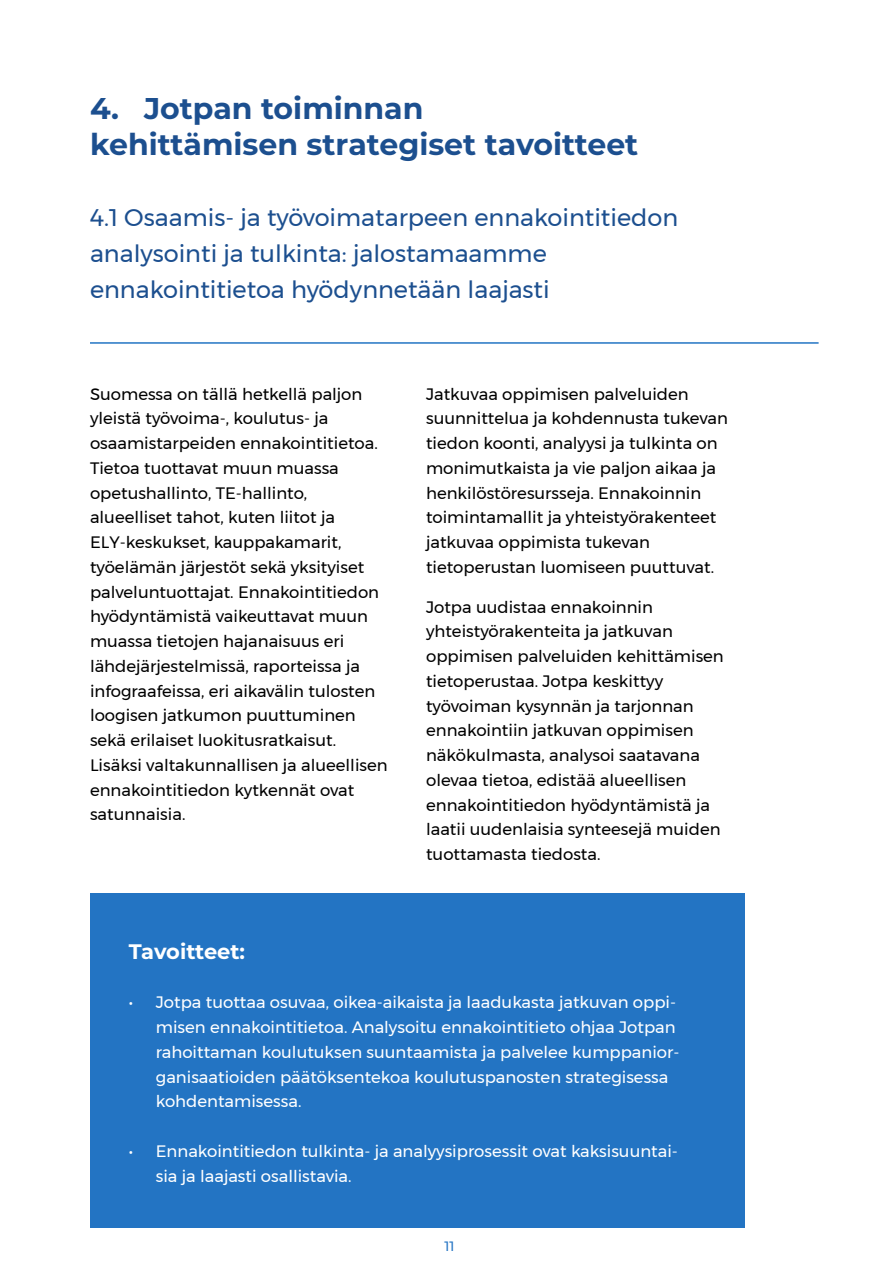
<style>
.page{position:relative;width:893px;height:1263px;background:#fff}
.page>*{position:absolute;margin:0;border:0;box-sizing:border-box;transform-origin:0 0}
.Otsikko_sisäsivut{font:700 30px "Montserrat";color:#1c4f8f}
.Otsikko_sisäsivut-2{font:24px/36px "Montserrat";color:#1c4f8f}
.t1{font:700 21px "Montserrat";letter-spacing:-.01em;color:#fff}
.Leipis{font:16.5px/24.8px "Montserrat";color:#000}
.t2{font:16.5px/24.8px "Montserrat";color:#fff}
.t3{font:13.5px "Montserrat";color:#2374c3}
</style>
<div class="page">
<hr style="left:90px;top:342px;width:729px;height:2px;background:#2374c3">
<div style="left:90px;top:893px;width:654px;height:334px;background:#2374c3"></div>
<p class="Otsikko_sisäsivut" style="left:90px;top:87px;width:335px">4. Jotpan toiminnan</p>
<p class="Otsikko_sisäsivut" style="left:90px;top:123px;width:550px">kehittämisen strategiset tavoitteet</p>
<p class="Otsikko_sisäsivut-2" style="left:90px;top:199px;width:590px">4.1 Osaamis- ja työvoimatarpeen ennakointitiedon analysointi ja tulkinta: jalostamaamme ennakointitietoa hyödynnetään laajasti</p>
<p class="Leipis" style="left:90px;top:381px;width:299px">Suomessa on tällä hetkellä paljon yleistä työvoima-, koulutus- ja osaamistarpeiden ennakointitietoa.<br>Tietoa tuottavat muun muassa opetushallinto, TE-hallinto, alueelliset tahot, kuten liitot ja ELY-keskukset, kauppakamarit, työelämän järjestöt sekä yksityiset palveluntuottajat. Ennakointitiedon hyödyntämistä vaikeuttavat muun muassa tietojen hajanaisuus eri lähdejärjestelmissä, raporteissa ja infograafeissa, eri aikavälin tulosten loogisen jatkumon puuttuminen sekä erilaiset luokitusratkaisut.<br>Lisäksi valtakunnallisen ja alueellisen ennakointitiedon kytkennät ovat satunnaisia.</p>
<p class="Leipis" style="left:426px;top:381px;width:303px">Jatkuvaa oppimisen palveluiden suunnittelua ja kohdennusta tukevan tiedon koonti, analyysi ja tulkinta on monimutkaista ja vie paljon aikaa ja henkilöstöresursseja. Ennakoinnin toimintamallit ja yhteistyörakenteet jatkuvaa oppimista tukevan tietoperustan luomiseen puuttuvat.</p>
<p class="Leipis" style="left:426px;top:594px;width:299px">Jotpa uudistaa ennakoinnin yhteistyörakenteita ja jatkuvan oppimisen palveluiden kehittämisen tietoperustaa. Jotpa keskittyy työvoiman kysynnän ja tarjonnan ennakointiin jatkuvan oppimisen näkökulmasta, analysoi saatavana olevaa tietoa, edistää alueellisen ennakointitiedon hyödyntämistä ja laatii uudenlaisia synteesejä muiden tuottamasta tiedosta.</p>
<p class="t1" style="left:129px;top:936px;width:118px">Tavoitteet:</p>
<p class="t2" style="left:156px;top:990px;width:525px;text-indent:-27px">• Jotpa tuottaa osuvaa, oikea-aikaista ja laadukasta jatkuvan oppi&shy;misen ennakointitietoa. Analysoitu ennakointitieto ohjaa Jotpan rahoittaman koulutuksen suuntaamista ja palvelee kumppanior&shy;ganisaatioiden päätöksentekoa koulutuspanosten strategisessa kohdentamisessa.</p>
<p class="t2" style="left:156px;top:1138px;width:524px;text-indent:-27px">• Ennakointitiedon tulkinta- ja analyysiprosessit ovat kaksisuuntai&shy;sia ja laajasti osallistavia.</p>
<p class="t3" style="left:444px;top:1235px;width:11px">11</p>
</div>
